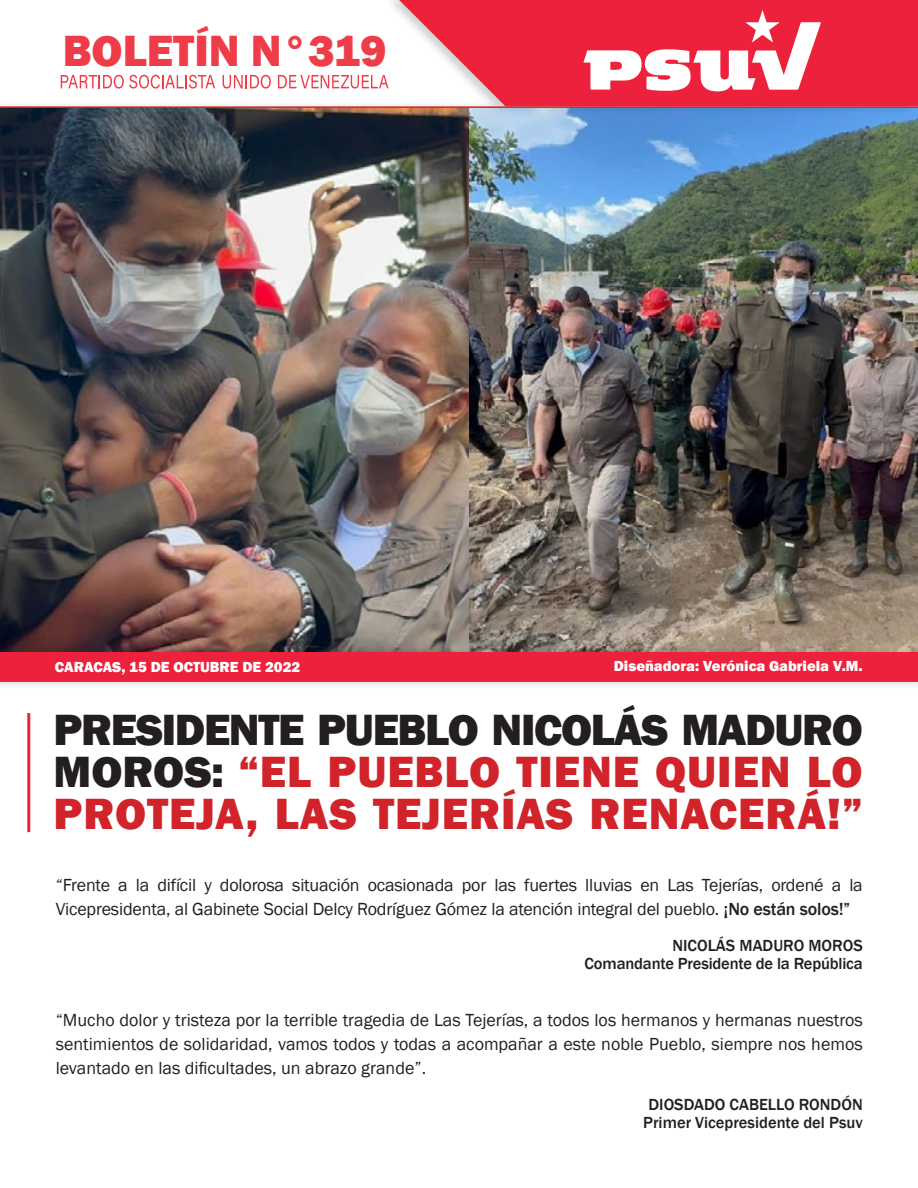
<style>
.page{position:relative;width:918px;height:1188px;background:#fff}
.page>*{position:absolute;margin:0;border:0;box-sizing:border-box;transform-origin:0 0}
.t1{font:800 45px/42px "Franklin Gothic";letter-spacing:.02em;color:#d1232a;text-align:justify}
.t2{font:800 45px "Franklin Gothic";color:#ee3d48}
.t3{font:18px/24px "Franklin Gothic";letter-spacing:-.01em;color:#231f20}
.t4{font:500 16.5px "Franklin Gothic";color:#231f20}
.t5{font:800 15px "Franklin Gothic";color:#fff}
.s1{color:#231f20}
.s2{font-weight:500}
</style>
<div class="page">
<img style="left:0;top:108px;width:918px;height:535px">
<div style="left:0;top:643px;width:918px;height:46px;background:#231f20;opacity:.21"></div>
<div style="left:1px;top:652px;width:917px;height:30px;background:#ed213c"></div>
<hr style="left:27px;top:713px;width:3px;height:119px;background:#ed213c">
<div style="left:384px;top:0;width:534px;height:115px;background:#231f20;opacity:.21"></div>
<svg style="left:399px;top:0;width:519px;height:106px;background:#ee4359"></svg>
<svg style="left:583px;top:10px;width:238px;height:82px"></svg>
<svg style="left:61px;top:75px;width:154px;height:14px"></svg>
<svg style="left:223px;top:75px;width:48px;height:14px"></svg>
<svg style="left:278px;top:75px;width:111px;height:14px"></svg>
<hr style="left:0;top:106px;width:918px;height:2px;background:#d1232a">
<p class="t2" style="left:63px;top:22px;width:325px">BOLETÍN N°319</p>
<p class="t5" style="left:55px;top:657px;width:247px">CARACAS, 15 DE OCTUBRE DE 2022</p>
<p class="t5" style="left:614px;top:657px;width:250px">Diseñadora: Verónica Gabriela V.M.</p>
<p class="t1" style="left:54px;top:708px;width:811px"><span class="s1">PRESIDENTE PUEBLO NICOLÁS MADURO MOROS:</span> “EL PUEBLO TIENE QUIEN LO PROTEJA, LAS TEJERÍAS RENACERÁ!”</p>
<p class="t3" style="left:56px;top:874px;width:809px">“Frente a la difícil y dolorosa situación ocasionada por las fuertes lluvias en Las Tejerías, ordené a la<br>Vicepresidenta, al Gabinete Social Delcy Rodríguez Gómez la atención integral del pueblo. <span class="s2">¡No están solos!”</span></p>
<p class="t4" style="left:672px;top:935px;width:192px">NICOLÁS MADURO MOROS</p>
<p class="t4" style="left:585px;top:953px;width:280px">Comandante Presidente de la República</p>
<p class="t3" style="left:56px;top:1009px;width:809px;text-align:justify">“Mucho dolor y tristeza por la terrible tragedia de Las Tejerías, a todos los hermanos y hermanas nuestros sentimientos de solidaridad, vamos todos y todas a acompañar a este noble Pueblo, siempre nos hemos levantado en las dificultades, un abrazo grande”.</p>
<p class="t4" style="left:648px;top:1095px;width:216px">DIOSDADO CABELLO RONDÓN</p>
<p class="t4" style="left:643px;top:1113px;width:221px">Primer Vicepresidente del Psuv</p>
</div>
